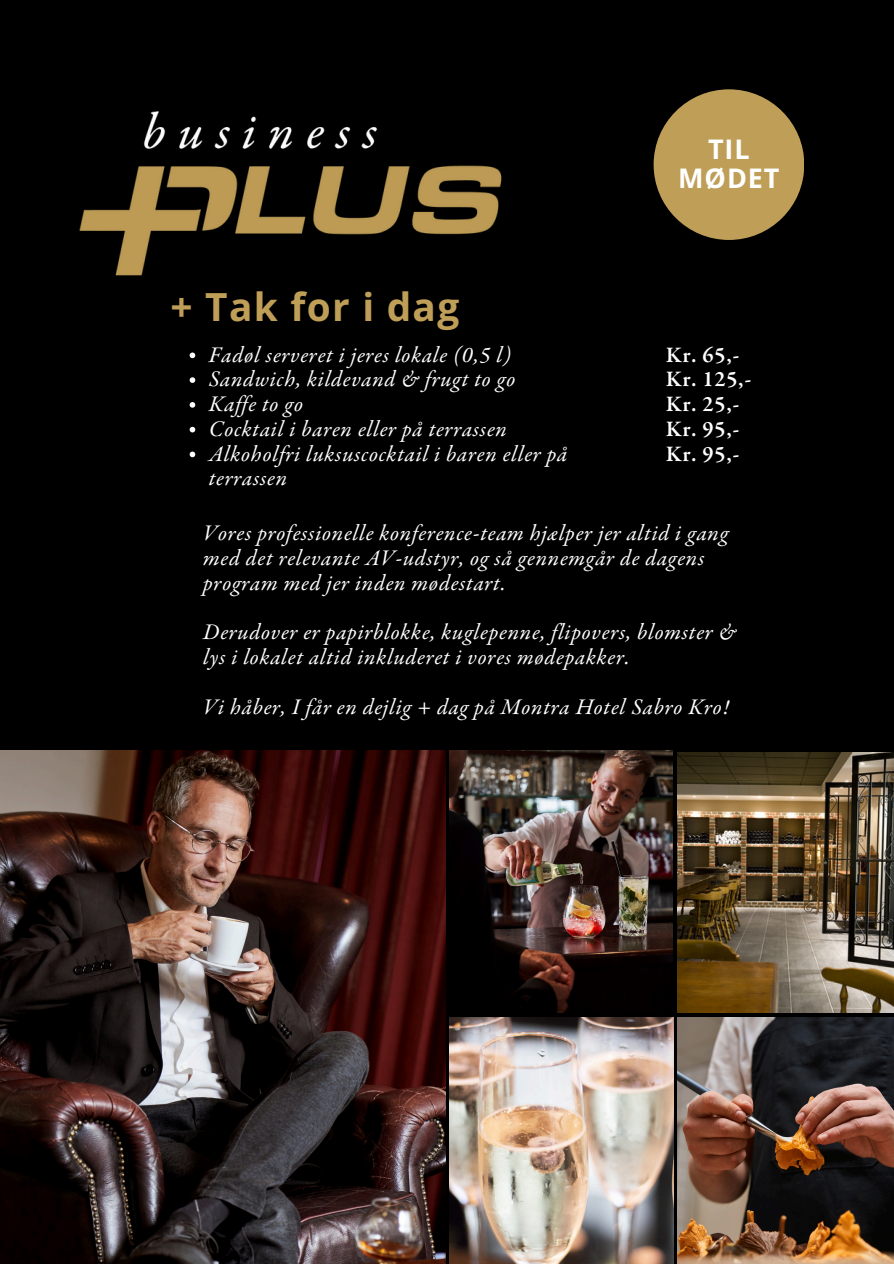
<style>
.page{position:relative;width:894px;height:1264px;background:#fff}
.page>*{position:absolute;margin:0;border:0;box-sizing:border-box;transform-origin:0 0}
.t1{font:700 38.7px "Open Sans";letter-spacing:.035em;color:#bf9f57}
.t2{font:700 27px/29.2px "Open Sans";letter-spacing:.035em;color:#fff;text-align:center}
.t3{font:italic 22.5px/24.8px "Garamond Premr Pro";letter-spacing:.035em;color:#fff}
.t4{font:600 22.5px/24.8px "Garamond Premr Pro";letter-spacing:.035em;color:#fff}
</style>
<div class="page">
<div style="left:0;top:0;width:893px;height:1263px;background:#000"></div>
<img style="left:79px;top:111px;width:423px;height:165px">
<img style="left:677px;top:752px;width:215px;height:260px">
<img style="left:677px;top:1017px;width:215px;height:246px">
<img style="left:449px;top:1017px;width:224px;height:246px">
<img style="left:449px;top:750px;width:223px;height:262px">
<img style="left:0;top:750px;width:446px;height:513px">
<div style="left:653px;top:89px;width:151px;height:151px;background:#bf9f57;border-radius:50%"></div>
<svg style="left:189px;top:352px;width:6px;height:6px"></svg>
<svg style="left:189px;top:377px;width:6px;height:6px"></svg>
<svg style="left:189px;top:402px;width:6px;height:5px"></svg>
<svg style="left:189px;top:427px;width:6px;height:5px"></svg>
<svg style="left:189px;top:451px;width:6px;height:6px"></svg>
<h1 class="t1" style="left:170px;top:279px;width:290px">+ Tak for i dag</h1>
<p class="t3" style="left:209px;top:344px;width:303px">Fadøl serveret i jeres lokale (0,5 l)</p>
<p class="t3" style="left:209px;top:369px;width:308px">Sandwich, kildevand &amp; frugt to go</p>
<p class="t3" style="left:209px;top:393px;width:96px">Kaf e to go</p>
<p class="t3" style="left:209px;top:418px;width:299px">Cocktail i baren eller på terrassen</p>
<p class="t3" style="left:209px;top:443px;width:360px">Alkoholfri luksuscocktail i baren eller på terrassen</p>
<h2 class="t2" style="left:678px;top:134px;width:103px">TIL<br>MØDET</h2>
<p class="t4" style="left:665px;top:344px;width:87px">Kr. 65,-<br>Kr. 125,-<br>Kr. 25,-</p>
<h3 class="t4" style="left:665px;top:418px;width:75px">Kr. 95,-</h3>
<p class="t4" style="left:665px;top:443px;width:75px">Kr. 95,-</p>
<p class="t3" style="left:203px;top:523px;width:526px">Vores professionelle konference-team hjælper jer altid i gang med det relevante AV-udstyr, og så gennemgår de dagens program med jer inden mødestart.</p>
<p class="t3" style="left:203px;top:622px;width:535px">Derudover er papirblokke, kuglepenne, flipovers, blomster &amp; lys i lokalet altid inkluderet i vores mødepakker.</p>
<p class="t3" style="left:203px;top:696px;width:527px">Vi håber, I får en dejlig + dag på Montra Hotel Sabro Kro!</p>
</div>
